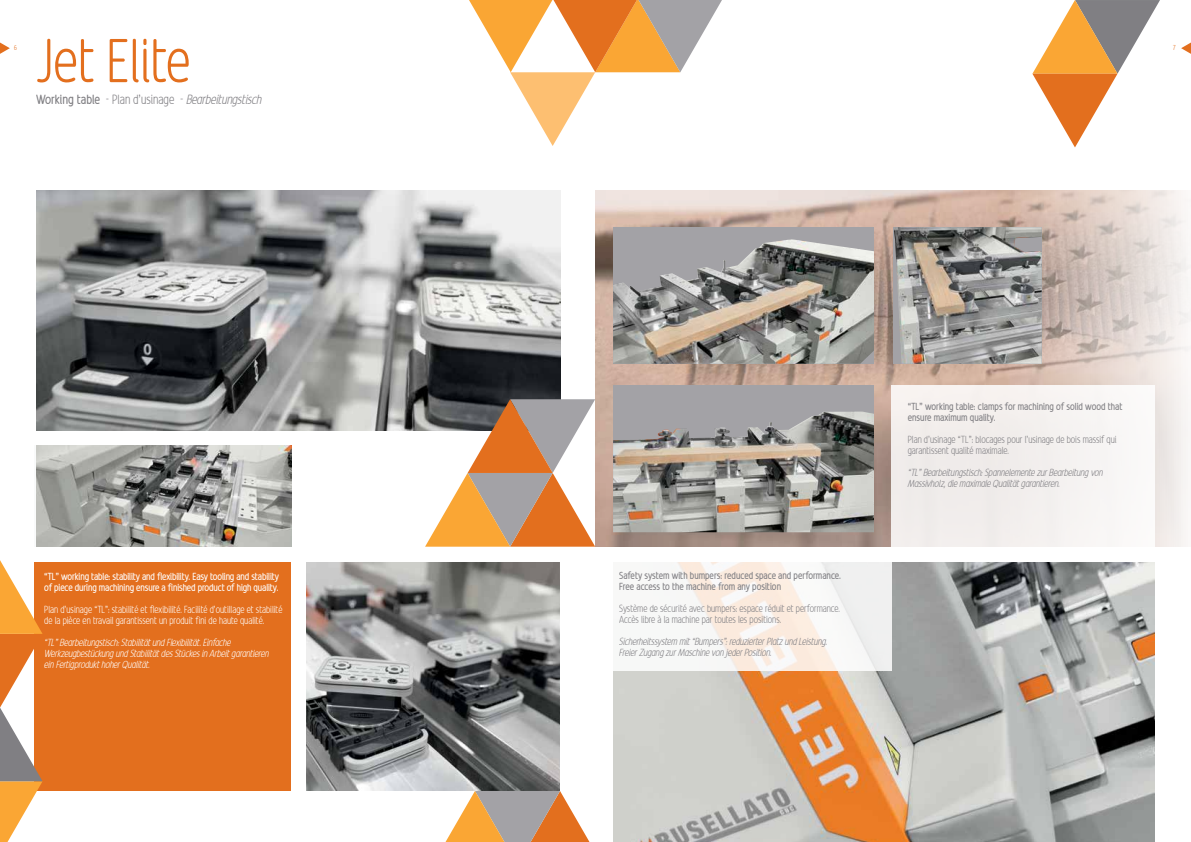
<style>
.page{position:relative;width:1191px;height:842px;background:#fff}
.page>*{position:absolute;margin:0;border:0;box-sizing:border-box;transform-origin:0 0}
.t1{font:300 60px "Revalo Modern";color:#e36f1e}
.t2{font:italic 300 13px "Revalo Modern";letter-spacing:-.01em;color:#807f83}
.t3{font:italic 300 10px/11px "Revalo Modern";letter-spacing:-.01em;color:#807f83}
.t4{font:300 10px/11px "Revalo Modern";color:#807f83}
.t5{font:10px/11px "Revalo Modern";color:#807f83}
.t6{font:italic 300 10px/11px "Revalo Modern";letter-spacing:-.01em;color:#fff}
.t7{font:300 10px/11px "Revalo Modern";color:#fff}
.t8{font:10px/11px "Revalo Modern";letter-spacing:-.01em;color:#fff}
.t9{font:300 7px "Revalo Modern";color:#e36f1e}
.s1{font-weight:400;font-style:normal}
.s2{font-style:normal}
</style>
<div class="page">
<img style="left:595px;top:190px;width:596px;height:356px">
<div style="left:613px;top:227px;width:261px;height:137px;background:#a3a2a6"></div>
<img style="left:613px;top:239px;width:261px;height:125px">
<img style="left:613px;top:386px;width:261px;height:146px">
<img style="left:894px;top:227px;width:147px;height:137px">
<svg style="left:1032px;top:0;width:128px;height:147px"></svg>
<img style="left:36px;top:190px;width:524px;height:241px">
<div style="left:34px;top:563px;width:257px;height:228px;background:#e36f1e"></div>
<img style="left:306px;top:563px;width:253px;height:228px">
<img style="left:36px;top:445px;width:255px;height:101px">
<svg style="left:469px;top:0;width:253px;height:146px"></svg>
<svg style="left:445px;top:791px;width:144px;height:51px"></svg>
<svg style="left:425px;top:399px;width:170px;height:148px"></svg>
<svg style="left:0;top:43px;width:10px;height:11px"></svg>
<svg style="left:1181px;top:43px;width:10px;height:11px"></svg>
<img style="left:613px;top:563px;width:542px;height:279px">
<svg style="left:0;top:560px;width:43px;height:282px"></svg>
<div style="left:892px;top:386px;width:263px;height:161px;background:#f4f0ee"></div>
<svg style="left:613px;top:563px;width:279px;height:108px;fill:#f8f7f6"></svg>
<h1 class="t1" style="left:36px;top:20px;width:156px">Jet Elite</h1>
<h2 class="t2" style="left:36px;top:91px;width:227px"><span class="s1">Working table</span> <span class="s2">- Plan d’usinage -</span> Bearbeitungstisch</h2>
<p class="t9" style="left:14px;top:43px;width:4px">6</p>
<p class="t9" style="left:1173px;top:43px;width:4px">7</p>
<p class="t8" style="left:44px;top:570px;width:236px">“TL” working table: stability and flexibility. Easy tooling and stability of piece during machining ensure a finished product of high quality.</p>
<p class="t7" style="left:44px;top:603px;width:240px">Plan d’usinage “TL”: stabilité et flexibilité. Facilité d’outillage et stabilité de la pièce en travail garantissent un produit fini de haute qualité.</p>
<p class="t6" style="left:44px;top:636px;width:226px">“TL” Bearbeitungstisch: Stabilität und Flexibilität. Einfache<br>Werkzeugbestückung und Stabilität des Stückes in Arbeit garantieren ein Fertigprodukt hoher Qualität.</p>
<p class="t5" style="left:619px;top:570px;width:223px">Safety system with bumpers: reduced space and performance.<br>Free access to the machine from any position</p>
<p class="t4" style="left:619px;top:603px;width:222px">Système de sécurité avec bumpers: espace réduit et performance.<br>Accès libre à la machine par toutes les positions.</p>
<p class="t3" style="left:619px;top:636px;width:210px">Sicherheitssystem mit “Bumpers”: reduzierter Platz und Leistung.<br>Freier Zugang zur Maschine von jeder Position.</p>
<p class="t5" style="left:907px;top:400px;width:216px">“TL” working table: clamps for machining of solid wood that ensure maximum quality.</p>
<p class="t4" style="left:907px;top:433px;width:210px">Plan d’usinage “TL”: blocages pour l’usinage de bois massif qui garantissent qualité maximale.</p>
<p class="t3" style="left:907px;top:466px;width:197px">“TL” Bearbeitungstisch: Spannelemente zur Bearbeitung von<br>Massivholz, die maximale Qualität garantieren.</p>
</div>
